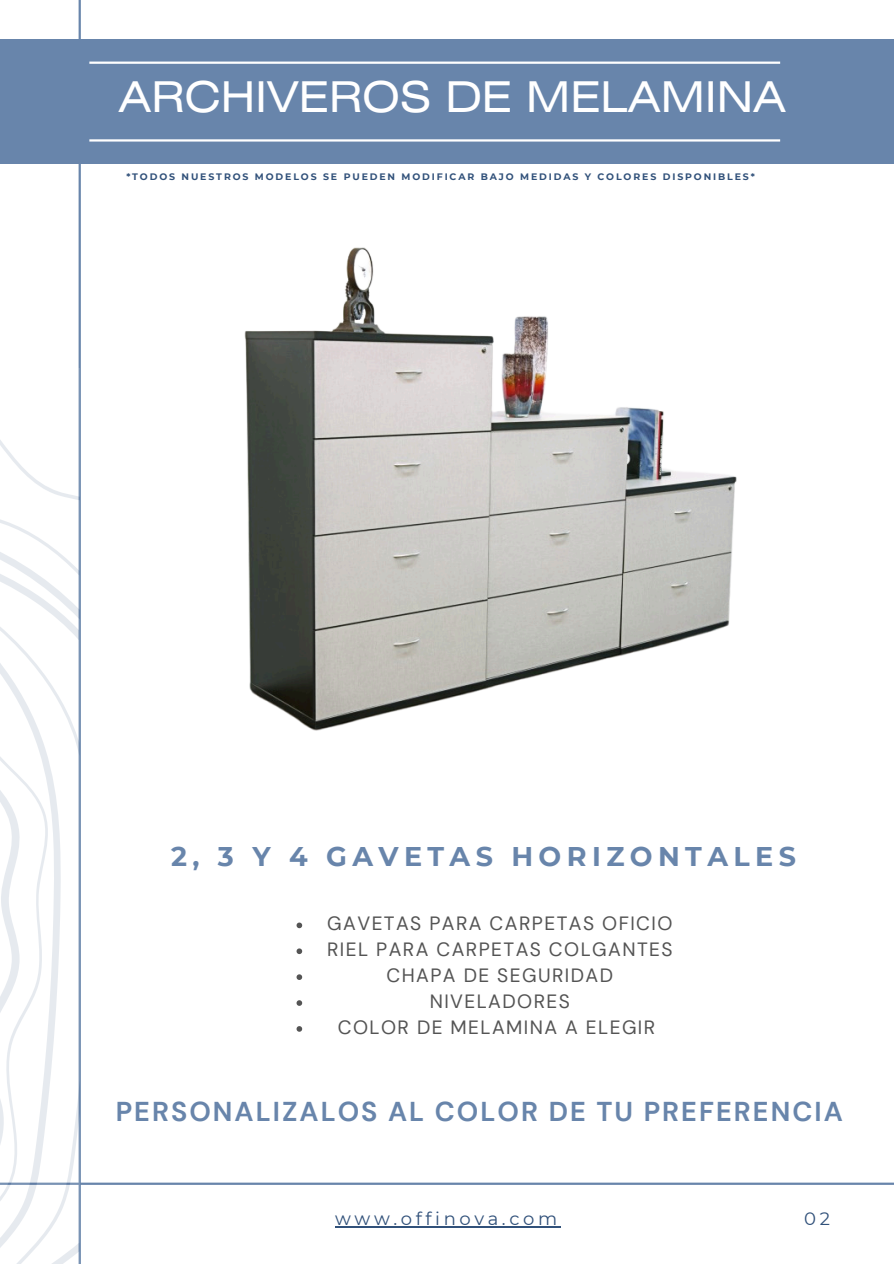
<style>
.page{position:relative;width:894px;height:1264px;background:#fff}
.page>*{position:absolute;margin:0;border:0;box-sizing:border-box;transform-origin:0 0}
.t1{font:42.3px "Helios Ext";color:#fff}
.t2{font:700 27.3px "DM Sans";letter-spacing:.075em;color:#6885ab}
.t3{font:700 27px "Montserrat";letter-spacing:.2em;color:#6885ab}
.t4{font:19.2px "DM Sans";letter-spacing:.075em;color:#545454}
.t5{font:18px "Montserrat";letter-spacing:.2em;color:#31517a}
.t6{font:700 9.3px "Montserrat";letter-spacing:.2em;color:#31517a}
</style>
<div class="page">
<div style="left:0;top:39px;width:893px;height:125px;background:#6885ab"></div>
<hr style="left:89px;top:62px;width:691px;height:2px;background:#fff">
<hr style="left:89px;top:139px;width:691px;height:3px;background:#fff">
<hr style="left:0;top:1182px;width:893px;height:2px;background:#6885ab">
<hr style="left:79px;top:0;width:2px;height:1263px;background:#6885ab">
<svg style="left:0;top:367px;width:80px;height:896px"></svg>
<img style="left:244px;top:247px;width:493px;height:484px">
<hr style="left:335px;top:1226px;width:225px;height:1px;background:#31517a">
<svg style="left:296px;top:922px;width:6px;height:6px"></svg>
<svg style="left:296px;top:948px;width:6px;height:6px"></svg>
<svg style="left:296px;top:974px;width:6px;height:5px"></svg>
<svg style="left:296px;top:1000px;width:6px;height:5px"></svg>
<svg style="left:296px;top:1026px;width:6px;height:5px"></svg>
<p class="t1" style="left:119px;top:81px;width:668px">ARCHIVEROS DE MELAMINA</p>
<h2 class="t6" style="left:126px;top:171px;width:629px">*TODOS NUESTROS MODELOS SE PUEDEN MODIFICAR BAJO MEDIDAS Y COLORES DISPONIBLES*</h2>
<p class="t3" style="left:171px;top:840px;width:626px">2, 3 Y 4 GAVETAS HORIZONTALES</p>
<p class="t4" style="left:327px;top:911px;width:346px">GAVETAS PARA CARPETAS OFICIO</p>
<p class="t4" style="left:327px;top:937px;width:347px">RIEL PARA CARPETAS COLGANTES</p>
<p class="t4" style="left:386px;top:963px;width:228px">CHAPA DE SEGURIDAD</p>
<p class="t4" style="left:429px;top:989px;width:142px">NIVELADORES</p>
<h2 class="t4" style="left:338px;top:1014px;width:319px">COLOR DE MELAMINA A ELEGIR</h2>
<h3 class="t2" style="left:116px;top:1093px;width:728px">PERSONALIZALOS AL COLOR DE TU PREFERENCIA</h3>
<p class="t5" style="left:335px;top:1207px;width:223px">www.offinova.com</p>
<p class="t5" style="left:804px;top:1207px;width:27px">02</p>
</div>
